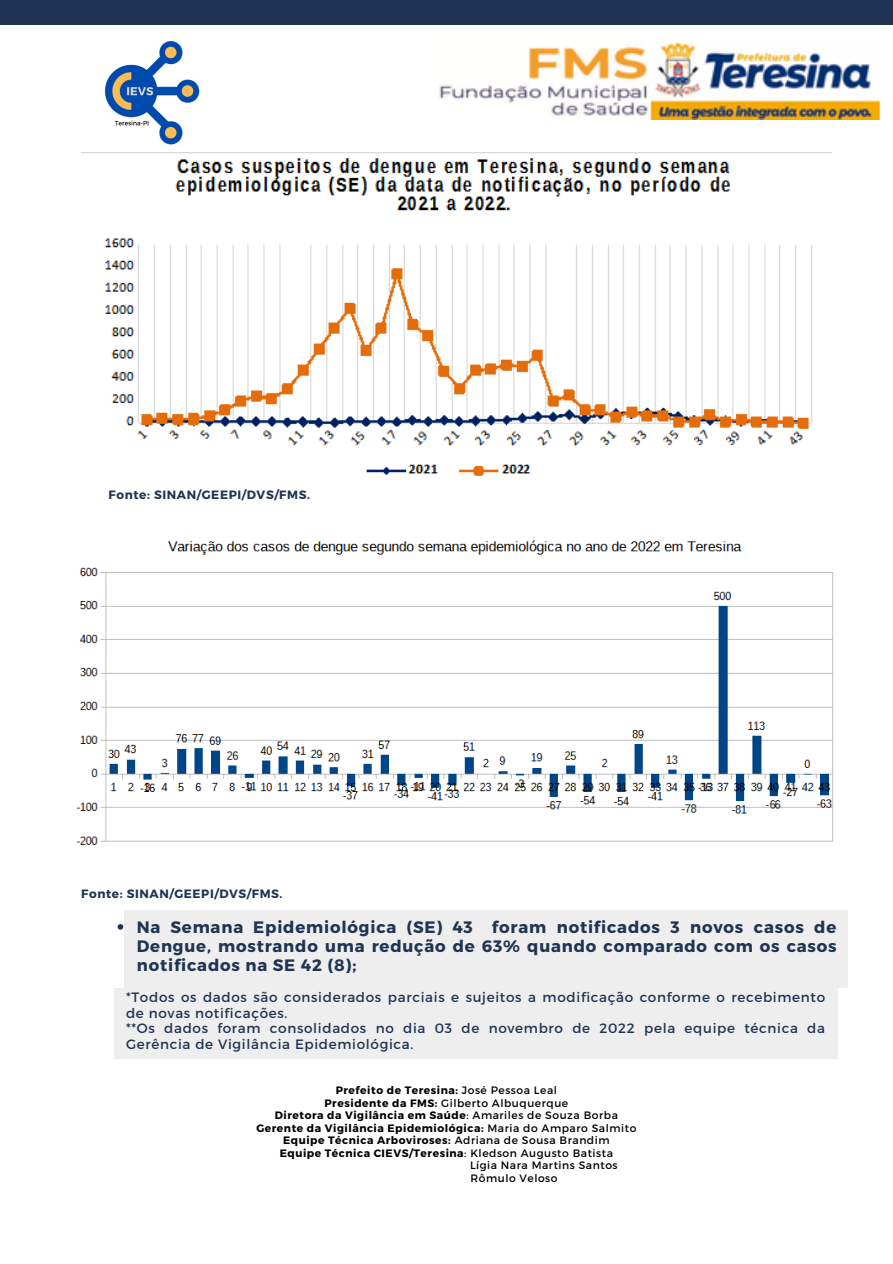
<style>
.page{position:relative;width:893px;height:1264px;background:#fff}
.page>*{position:absolute;margin:0;border:0;box-sizing:border-box;transform-origin:0 0}
.t1{font:700 16.5px/19px "Montserrat";letter-spacing:.05em;color:#203453;text-align:justify}
.t2{font:13.5px/15.8px "Montserrat";letter-spacing:.05em;color:#203453}
.t3{font:700 12px "Montserrat";letter-spacing:.05em;color:#203453}
.t4{font:700 10.65px "Montserrat";letter-spacing:.05em;color:#000}
.t5{font:10.65px "Montserrat";letter-spacing:.05em;color:#000}
.s1{font-weight:400}
.s2{font-weight:700}
</style>
<div class="page">
<div style="left:0;top:0;width:892px;height:25px;background:#203453"></div>
<img style="left:93px;top:40px;width:113px;height:113px">
<img style="left:439px;top:42px;width:442px;height:78px">
<div style="left:124px;top:910px;width:723px;height:77px;background:#eee"></div>
<div style="left:114px;top:988px;width:723px;height:71px;background:#eee"></div>
<img style="left:81px;top:153px;width:750px;height:323px">
<img style="left:76px;top:540px;width:758px;height:305px">
<svg style="left:118px;top:924px;width:5px;height:5px"></svg>
<p class="t3" style="left:109px;top:487px;width:203px">Fonte: SINAN/GEEPI/DVS/FMS.</p>
<p class="t3" style="left:81px;top:885px;width:203px">Fonte: SINAN/GEEPI/DVS/FMS.</p>
<h1 class="t1" style="left:137px;top:916px;width:701px">Na Semana Epidemiológica (SE) 43 foram notificados 3 novos casos de Dengue, mostrando uma redução de 63% quando comparado com os casos notificados na SE 42 (8);</h1>
<p class="t2" style="left:126px;top:988px;width:700px">*Todos os dados são considerados parciais e sujeitos a modificação conforme o recebimento de novas notificações.<br>**Os dados foram consolidados no dia 03 de novembro de 2022 pela equipe técnica da Gerência de Vigilância Epidemiológica.</p>
<p class="t4" style="left:335px;top:1083px;width:223px">Prefeito de Teresina: <span class="s1">José Pessoa Leal</span></p>
<p class="t5" style="left:324px;top:1095px;width:245px"><span class="s2">Presidente da FMS:</span> Gilberto Albuquerque</p>
<p class="t4" style="left:275px;top:1108px;width:344px">Diretora da Vigilância em Saúde<span class="s1">: Amariles de Souza Borba</span></p>
<p class="t4" style="left:256px;top:1120px;width:381px">Gerente da Vigilância Epidemiológica: <span class="s1">Maria do Amparo Salmito</span></p>
<p class="t4" style="left:283px;top:1133px;width:328px">Equipe Técnica Arboviroses: <span class="s1">Adriana de Sousa Brandim</span></p>
<p class="t4" style="left:280px;top:1145px;width:334px">Equipe Técnica CIEVS/Teresina<span class="s1">: Kledson Augusto Batista</span></p>
<p class="t5" style="left:470px;top:1158px;width:149px">Lígia Nara Martins Santos</p>
<p class="t5" style="left:470px;top:1170px;width:88px">Rômulo Veloso</p>
</div>
